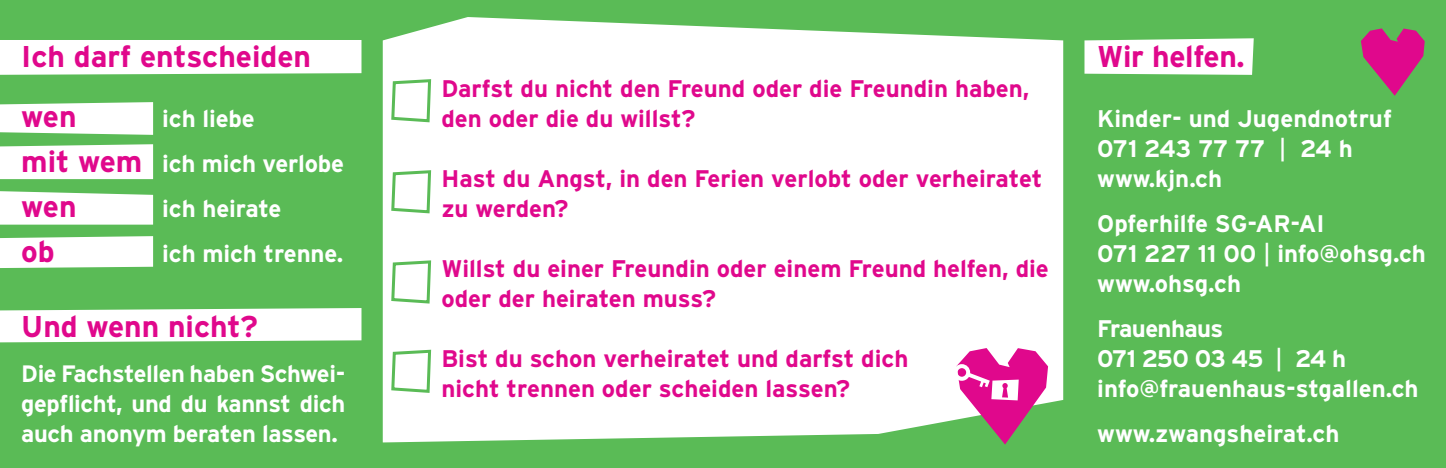
<style>
.page{position:relative;width:1446px;height:468px;background:#5abb56}
.page>*{position:absolute;margin:0;border:0;box-sizing:border-box;transform-origin:0 0}
.t1{font:700 30px/60px "Interstate";color:#e0088c}
.t2{font:700 24px/30px "Interstate";color:#e0088c}
.t3{font:700 24px/30px "Interstate";letter-spacing:-.005em;color:#fff}
.t4{font:700 24px/30px "Interstate";letter-spacing:-.025em;color:#fff}
.t5{font:700 23.7px/30px "Interstate";letter-spacing:-.015em;color:#fff;text-align:justify}
.s1{font-size:30px;color:#e0088c}
.s2{font-weight:400}
</style>
<div class="page">
<div style="left:383px;top:17px;width:680px;height:425px;background:#fff"></div>
<svg style="left:390px;top:77px;width:43px;height:47px"></svg>
<svg style="left:0;top:102px;width:153px;height:33px;background:#f1f9f1"></svg>
<div style="left:0;top:40px;width:361px;height:35px;background:#fff"></div>
<svg style="left:0;top:308px;width:361px;height:34px;background:#f5fbf5"></svg>
<svg style="left:1084px;top:38px;width:169px;height:37px;background:#f5faf4"></svg>
<div style="left:0;top:144px;width:153px;height:35px;background:#fff"></div>
<svg style="left:0;top:191px;width:153px;height:34px;background:#f3faf3"></svg>
<svg style="left:0;top:236px;width:153px;height:32px;background:#f6fbf6"></svg>
<svg style="left:390px;top:168px;width:43px;height:47px"></svg>
<svg style="left:390px;top:259px;width:43px;height:46px"></svg>
<svg style="left:390px;top:348px;width:43px;height:46px"></svg>
<svg style="left:1361px;top:28px;width:63px;height:68px"></svg>
<svg style="left:953px;top:348px;width:95px;height:96px"></svg>
<p class="t1" style="left:21px;top:26px;width:291px">Ich darf entscheiden wen</p>
<p class="t3" style="left:21px;top:96px;width:324px;line-height:45px;text-indent:141px">ich liebe<br><span class="s1">mit wem</span> ich mich verlobe</p>
<p class="t1" style="left:21px;top:176px;width:57px">wen</p>
<p class="t3" style="left:162px;top:193px;width:121px">ich heirate</p>
<p class="t1" style="left:21px;top:221px;width:35px">ob</p>
<p class="t3" style="left:162px;top:238px;width:182px">ich mich trenne.</p>
<p class="t1" style="left:21px;top:296px;width:238px">Und wenn nicht?</p>
<p class="t5" style="left:21px;top:358px;width:326px">Die Fachstellen haben Schwei&shy;gepflicht, und du kannst dich auch anonym beraten lassen.</p>
<p class="t2" style="left:441px;top:73px;width:589px">Darfst du nicht den Freund oder die Freundin haben, den oder die du willst?</p>
<p class="t2" style="left:441px;top:163px;width:602px">Hast du Angst, in den Ferien verlobt oder verheiratet zu werden?</p>
<p class="t2" style="left:441px;top:253px;width:609px">Willst du einer Freundin oder einem Freund helfen, die oder der heiraten muss?</p>
<p class="t2" style="left:441px;top:343px;width:468px">Bist du schon verheiratet und darfst dich nicht trennen oder scheiden lassen?</p>
<p class="t1" style="left:1097px;top:26px;width:149px">Wir helfen.</p>
<p class="t3" style="left:1097px;top:103px;width:296px">Kinder- und Jugendnotruf<br>071 243 77 77 <span class="s2">|</span> 24 h www.kjn.ch</p>
<p class="t3" style="left:1097px;top:208px;width:330px">Opferhilfe SG-AR-AI<br>071 227 11 00 <span class="s2">|</span> info@ohsg.ch www.ohsg.ch</p>
<p class="t4" style="left:1097px;top:313px;width:323px">Frauenhaus<br>071 250 03 45 <span class="s2">|</span> 24 h info@frauenhaus-stgallen.ch</p>
<p class="t3" style="left:1097px;top:418px;width:244px">www.zwangsheirat.ch</p>
</div>
